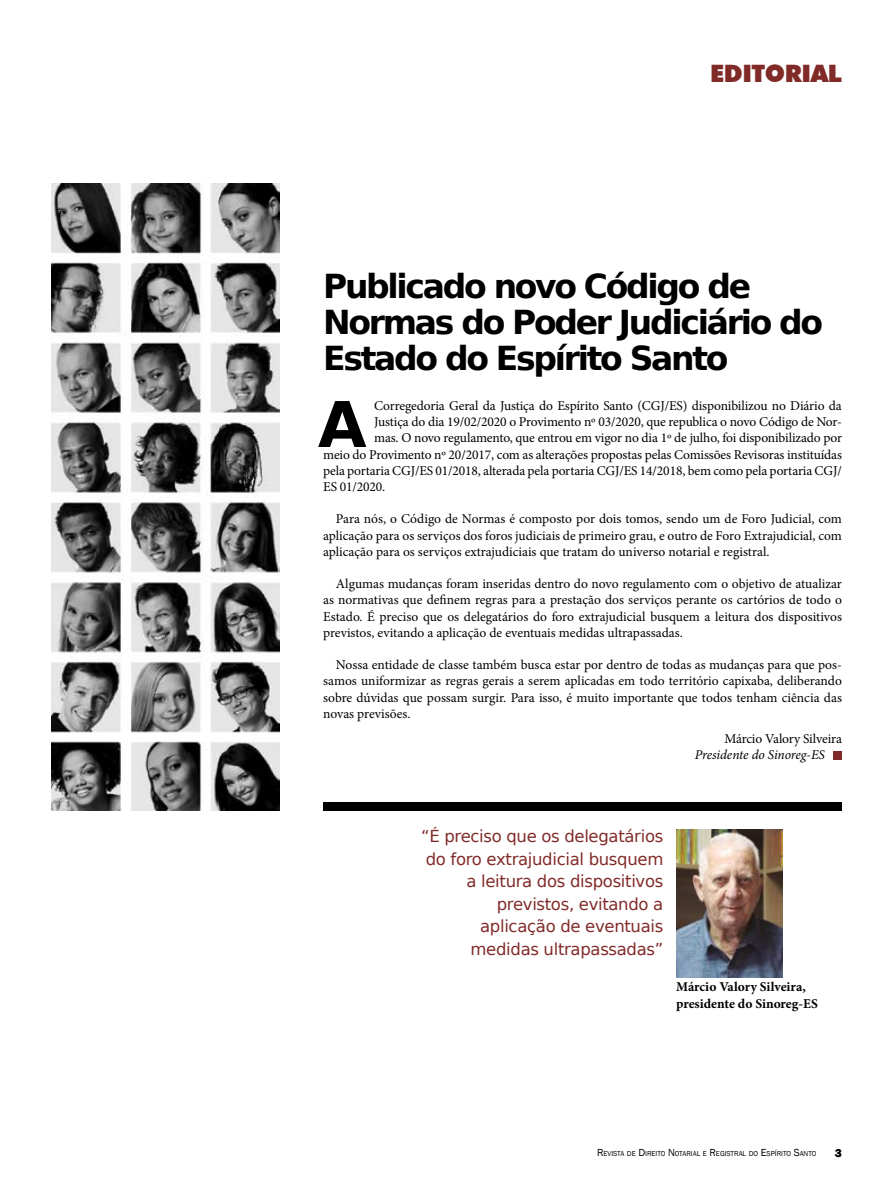
<style>
.page{position:relative;width:893px;height:1191px;background:#fff}
.page>*{position:absolute;margin:0;border:0;box-sizing:border-box;transform-origin:0 0}
.t1{font:700 63px "Bitstream Vera Sans";color:#000}
.t2{font:700 33px/36px "Bitstream Vera Sans";letter-spacing:-.07em;color:#000}
.t3{font:900 24px "Futura BT";letter-spacing:-.02em;color:#812b29}
.t4{font:16.5px/22.5px "Bitstream Vera Sans";letter-spacing:-.02em;color:#812b29;text-align:right}
.t5{font:13.5px/16.2px "Minion Pro";letter-spacing:-.01em;color:#000;text-align:justify}
.t6{font:700 13.5px/16.2px "Minion Pro";color:#000}
.t7{font:italic 13.5px "Minion Pro";letter-spacing:-.01em;color:#000}
.t8{font:800 12px "Franklin Gothic";color:#000}
.t9{font:7.35px "Franklin Gothic";color:#000}
.s1{font-size:10.5px}
</style>
<div class="page">
<img style="left:51px;top:183px;width:228px;height:627px">
<div style="left:323px;top:802px;width:519px;height:8px;background:#000"></div>
<img style="left:676px;top:829px;width:106px;height:148px">
<div style="left:833px;top:751px;width:9px;height:8px;background:#812b29"></div>
<h3 class="t3" style="left:710px;top:59px;width:133px">EDITORIAL</h3>
<h2 class="t2" style="left:323px;top:269px;width:501px">Publicado novo Código de<br>Normas do Poder Judiciário do<br>Estado do Espírito Santo</h2>
<h1 class="t1" style="left:318px;top:388px;width:50px">A</h1>
<p class="t5" style="left:374px;top:397px;width:469px">Corregedoria Geral da Justiça do Espírito Santo (CGJ/ES) disponibilizou no Diário da</p>
<p class="t5" style="left:374px;top:414px;width:469px">Justiça do dia 19/02/2020 o Provimento nº 03/2020, que republica o novo Código de Nor-</p>
<p class="t5" style="left:374px;top:430px;width:469px">mas. O novo regulamento, que entrou em vigor no dia 1º de julho, foi disponibilizado por</p>
<p class="t5" style="left:323px;top:446px;width:520px">meio do Provimento nº 20/2017, com as alterações propostas pelas Comissões Revisoras instituídas</p>
<p class="t5" style="left:323px;top:462px;width:520px">pela portaria CGJ/ES 01/2018, alterada pela portaria CGJ/ES 14/2018, bem como pela portaria CGJ/</p>
<p class="t5" style="left:323px;top:478px;width:64px">ES 01/2020.</p>
<p class="t5" style="left:323px;top:511px;width:520px;text-indent:13px">Para nós, o Código de Normas é composto por dois tomos, sendo um de Foro Judicial, com aplicação para os serviços dos foros judiciais de primeiro grau, e outro de Foro Extrajudicial, com aplicação para os serviços extrajudiciais que tratam do universo notarial e registral.</p>
<p class="t5" style="left:323px;top:576px;width:520px;text-indent:13px">Algumas mudanças foram inseridas dentro do novo regulamento com o objetivo de atualizar as normativas que definem regras para a prestação dos serviços perante os cartórios de todo o Estado. É preciso que os delegatários do foro extrajudicial busquem a leitura dos dispositivos previstos, evitando a aplicação de eventuais medidas ultrapassadas.</p>
<p class="t5" style="left:323px;top:657px;width:520px;text-indent:13px">Nossa entidade de classe também busca estar por dentro de todas as mudanças para que pos&shy;samos uniformizar as regras gerais a serem aplicadas em todo território capixaba, deliberando sobre dúvidas que possam surgir. Para isso, é muito importante que todos tenham ciência das novas previsões.</p>
<p class="t5" style="left:724px;top:730px;width:119px">Márcio Valory Silveira</p>
<p class="t7" style="left:695px;top:746px;width:132px">Presidente do Sinoreg-ES</p>
<p class="t4" style="left:421px;top:825px;width:244px">“É preciso que os delegatários do foro extrajudicial busquem a leitura dos dispositivos previstos, evitando a aplicação de eventuais medidas ultrapassadas”</p>
<p class="t6" style="left:676px;top:978px;width:143px">Márcio Valory Silveira, presidente do Sinoreg-ES</p>
<p class="t9" style="left:597px;top:1149px;width:221px"><span class="s1">R</span>EVISTA DE <span class="s1">D</span> IREITO <span class="s1">N</span>OTARIAL E <span class="s1">R</span>EGISTRAL DO <span class="s1">E</span>SPÍRITO <span class="s1">S</span>ANTO</p>
<p class="t8" style="left:835px;top:1145px;width:9px">3</p>
</div>
